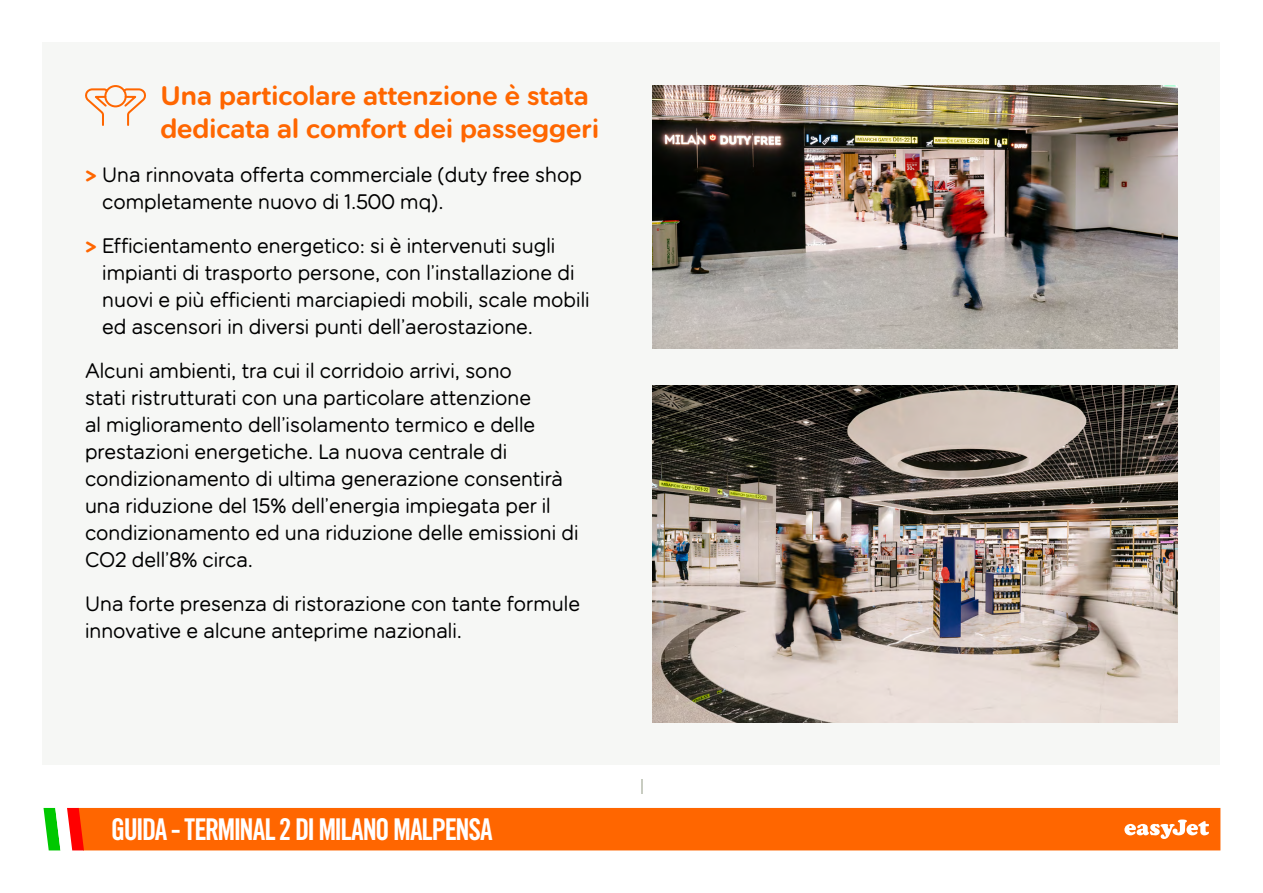
<style>
.page{position:relative;width:1263px;height:893px;background:#fff}
.page>*{position:absolute;margin:0;border:0;box-sizing:border-box;transform-origin:0 0}
.t1{font:33px "easy Jet Headline";color:#fff}
.t2{font:27px/32.4px "easy Jet Rounded Demi";color:#f60}
.t3{font:21px/27px "easy Jet Rounded";color:#000}
.s1{font-family:"easy Jet Rounded Demi";color:#f60}
</style>
<div class="page">
<div style="left:84px;top:808px;width:1136px;height:42px;background:#f60"></div>
<svg style="left:1124px;top:819px;width:85px;height:20px"></svg>
<div style="left:43px;top:43px;width:1177px;height:722px;background:#f6f7f5"></div>
<svg style="left:44px;top:808px;width:40px;height:42px"></svg>
<div style="left:104px;top:85px;width:23px;height:22px;border:2px solid #f60;border-radius:50%"></div>
<svg style="left:85px;top:87px;width:61px;height:39px"></svg>
<img style="left:653px;top:385px;width:525px;height:338px">
<img style="left:653px;top:85px;width:525px;height:264px">
<svg style="left:641px;top:779px;width:1px;height:15px"></svg>
<p class="t2" style="left:160px;top:80px;width:440px">Una particolare attenzione è stata dedicata al comfort dei passeggeri</p>
<p class="t3" style="left:102px;top:161px;width:481px;text-indent:-17px"><span class="s1">&gt;</span> Una rinnovata offerta commerciale (duty free shop completamente nuovo di 1.500 mq).</p>
<p class="t3" style="left:102px;top:232px;width:489px;text-indent:-17px"><span class="s1">&gt;</span> Efficientamento energetico: si è intervenuti sugli impianti di trasporto persone, con l’installazione di nuovi e più efficienti marciapiedi mobili, scale mobili ed ascensori in diversi punti dell’aerostazione.</p>
<p class="t3" style="left:85px;top:357px;width:495px">Alcuni ambienti, tra cui il corridoio arrivi, sono<br>stati ristrutturati con una particolare attenzione<br>al miglioramento dell’isolamento termico e delle prestazioni energetiche. La nuova centrale di condizionamento di ultima generazione consentirà una riduzione del 15% dell’energia impiegata per il condizionamento ed una riduzione delle emissioni di CO2 dell’8% circa.</p>
<p class="t3" style="left:85px;top:590px;width:496px">Una forte presenza di ristorazione con tante formule innovative e alcune anteprime nazionali.</p>
<h1 class="t1" style="left:112px;top:814px;width:382px">GUIDA - TERMINAL 2 DI MILANO MALPENSA</h1>
</div>
